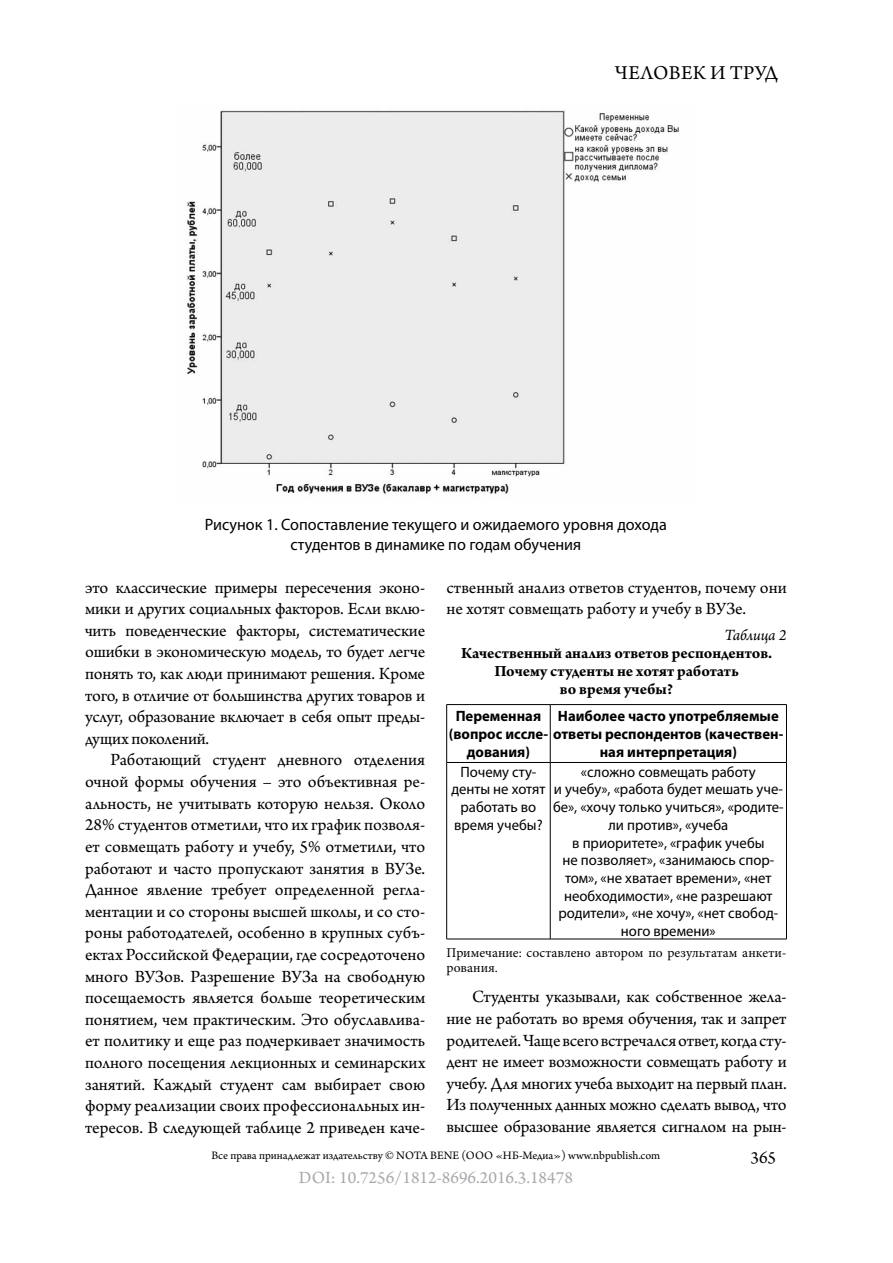
<style>
.page{position:relative;width:893px;height:1263px;background:#fff}
.page>*{position:absolute;margin:0;border:0;box-sizing:border-box;transform-origin:0 0}
.t1{font:20.7px "Arno Pro";letter-spacing:.01em;color:#000}
.t2{font:18px/21.6px "Arno Pro";letter-spacing:-.005em;color:#000;text-align:justify}
.t3{font:18px "Arno Pro";color:#a7a9ac}
.t4{font:16.5px/19.8px "Myriad Pro";color:#000;text-align:center}
.t5{font:700 16.5px/18px "Arno Pro";color:#000;text-align:center}
.t6{font:italic 16.5px "Arno Pro";letter-spacing:-.01em;color:#000}
.t7{font:15px/17.7px "Myriad Pro";color:#000;text-align:center}
.t8{font:700 15px "Myriad Pro";color:#000}
.t9{font:13.5px/15px "Minion Pro";color:#000}
.t10{font:12px "Arno Pro";color:#000}
</style>
<div class="page">
<svg style="left:447px;top:705px;width:339px;height:234px"></svg>
<hr style="left:446px;top:704px;width:104px;height:1px;background:#000">
<hr style="left:550px;top:704px;width:237px;height:1px;background:#000">
<hr style="left:446px;top:762px;width:104px;height:1px;background:#000">
<hr style="left:550px;top:762px;width:237px;height:1px;background:#000">
<hr style="left:446px;top:939px;width:104px;height:1px;background:#000">
<hr style="left:550px;top:939px;width:237px;height:1px;background:#000">
<hr style="left:446px;top:705px;width:1px;height:57px;background:#000">
<hr style="left:446px;top:763px;width:1px;height:176px;background:#000">
<hr style="left:550px;top:705px;width:1px;height:57px;background:#000">
<hr style="left:786px;top:705px;width:1px;height:57px;background:#000">
<hr style="left:550px;top:763px;width:1px;height:176px;background:#000">
<hr style="left:786px;top:763px;width:1px;height:176px;background:#000">
<img style="left:187px;top:110px;width:492px;height:385px">
<p class="t1" style="left:615px;top:61px;width:165px">ЧЕЛОВЕК И ТРУД</p>
<p class="t4" style="left:205px;top:514px;width:464px">Рисунок 1. Сопоставление текущего и ожидаемого уровня дохода студентов в динамике по годам обучения</p>
<p class="t2" style="left:446px;top:577px;width:342px">ственный анализ ответов студентов, почему они не хотят совмещать работу и учебу в ВУЗе.</p>
<p class="t6" style="left:724px;top:626px;width:64px">Таблица 2</p>
<p class="t5" style="left:461px;top:645px;width:313px">Качественный анализ ответов респондентов.<br>Почему студенты не хотят работать<br>во время учебы?</p>
<p class="t8" style="left:456px;top:706px;width:87px">Переменная</p>
<p class="t8" style="left:449px;top:724px;width:336px">(вопрос иссле- ответы респондентов (качествен-</p>
<p class="t8" style="left:467px;top:742px;width:65px">дования)</p>
<p class="t2" style="left:85px;top:577px;width:342px">это классические примеры пересечения эконо&shy;мики и других социальных факторов. Если вклю&shy;чить поведенческие факторы, систематические ошибки в экономическую модель, то будет легче понять то, как люди принимают решения. Кроме того, в отличие от большинства других товаров и услуг, образование включает в себя опыт преды&shy;дущих поколений.</p>
<p class="t2" style="left:85px;top:750px;width:342px;text-indent:26px">Работающий студент дневного отделения очной формы обучения – это объективная ре&shy;альность, не учитывать которую нельзя. Около 28% студентов отметили, что их график позволя&shy;ет совмещать работу и учебу, 5% отметили, что работают и часто пропускают занятия в ВУЗе.<br>Данное явление требует определенной регла&shy;ментации и со стороны высшей школы, и со сто&shy;роны работодателей, особенно в крупных субъ&shy;ектах Российской Федерации, где сосредоточено много ВУЗов. Разрешение ВУЗа на свободную посещаемость является больше теоретическим понятием, чем практическим. Это обуславлива&shy;ет политику и еще раз подчеркивает значимость полного посещения лекционных и семинарских занятий. Каждый студент сам выбирает свою форму реализации своих профессиональных ин&shy;тересов. В следующей таблице 2 приведен каче-</p>
<p class="t8" style="left:558px;top:706px;width:222px">Наиболее часто употребляемые</p>
<p class="t8" style="left:600px;top:742px;width:139px">ная интерпретация)</p>
<p class="t7" style="left:451px;top:762px;width:96px">Почему сту&shy;денты не хотят работать во время учебы?</p>
<p class="t7" style="left:553px;top:762px;width:232px">«сложно совмещать работу<br>и учебу», «работа будет мешать уче&shy;бе», «хочу только учиться», «родите&shy;ли против», «учеба<br>в приоритете», «график учебы<br>не позволяет», «занимаюсь спор&shy;том», «не хватает времени», «нет необходимости», «не разрешают родители», «не хочу», «нет свобод&shy;ного времени»</p>
<p class="t9" style="left:446px;top:945px;width:342px">Примечание: составлено автором по результатам анкети&shy;рования.</p>
<p class="t2" style="left:446px;top:987px;width:342px;text-indent:26px">Студенты указывали, как собственное жела&shy;ние не работать во время обучения, так и запрет родителей. Чаще всего встречался ответ, когда сту&shy;дент не имеет возможности совмещать работу и учебу. Для многих учеба выходит на первый план.<br>Из полученных данных можно сделать вывод, что высшее образование является сигналом на рын-</p>
<p class="t3" style="left:299px;top:1167px;width:276px">DOI: 10.7256/1812-8696.2016.3.18478</p>
<p class="t10" style="left:211px;top:1149px;width:450px">Все права принадлежат издательству © NOTA BENE (ООО «НБ-Медиа») www.nbpublish.com</p>
<p class="t2" style="left:750px;top:1148px;width:27px">365</p>
</div>
